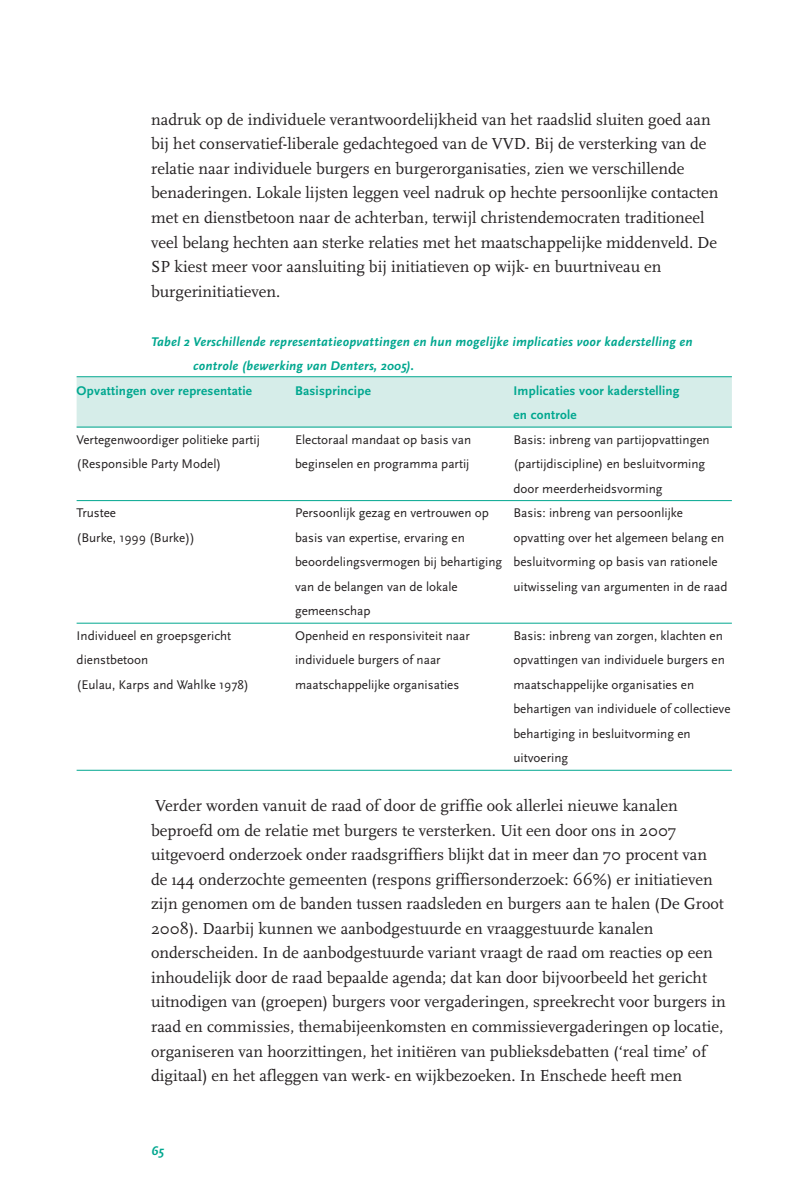
<style>
.page{position:relative;width:799px;height:1196px;background:#fff}
.page>*{position:absolute;margin:0;border:0;box-sizing:border-box;transform-origin:0 0}
.t1{font:16.62px/24.5px "Scala";color:#231f20}
.t2{font:13.12px/24.5px "Scala Sans";color:#231f20}
.t3{font:italic 700 13.12px/24.5px "Scala Sans";letter-spacing:.015em;color:#00a78f}
.t4{font:700 13.12px/24.5px "Scala Sans";letter-spacing:.015em;color:#00a78f}
</style>
<div class="page">
<div style="left:77px;top:377px;width:654px;height:51px;background:#d6ede9"></div>
<hr style="left:77px;top:376px;width:654px;height:1px;background:#00a78f">
<hr style="left:77px;top:426px;width:654px;height:1px;background:#00a78f">
<hr style="left:77px;top:500px;width:654px;height:1px;background:#00a78f">
<hr style="left:77px;top:622px;width:654px;height:1px;background:#00a78f">
<hr style="left:77px;top:769px;width:654px;height:1px;background:#00a78f">
<p class="t1" style="left:151px;top:108px;width:569px">nadruk op de individuele verantwoordelijkheid van het raadslid sluiten goed aan bij het conservatief-liberale gedachtegoed van de VVD. Bij de versterking van de relatie naar individuele burgers en burgerorganisaties, zien we verschillende benaderingen. Lokale lijsten leggen veel nadruk op hechte persoonlijke contacten met en dienstbetoon naar de achterban, terwijl christendemocraten traditioneel veel belang hechten aan sterke relaties met het maatschappelijke middenveld. De SP kiest meer voor aansluiting bij initiatieven op wijk- en buurtniveau en burgerinitiatieven.</p>
<p class="t3" style="left:193px;top:330px;width:501px;text-indent:-42px">Tabel 2 Verschillende representatieopvattingen en hun mogelijke implicaties voor kaderstelling en controle (bewerking van Denters, 2005).</p>
<p class="t4" style="left:77px;top:378px;width:177px">Opvattingen over representatie</p>
<p class="t4" style="left:295px;top:378px;width:77px">Basisprincipe</p>
<p class="t4" style="left:513px;top:378px;width:168px">Implicaties voor kaderstelling en controle</p>
<p class="t2" style="left:77px;top:428px;width:185px">Vertegenwoordiger politieke partij</p>
<p class="t2" style="left:295px;top:428px;width:178px">Electoraal mandaat op basis van</p>
<p class="t2" style="left:513px;top:428px;width:198px">Basis: inbreng van partijopvattingen</p>
<p class="t2" style="left:77px;top:452px;width:146px">(Responsible Party Model)</p>
<p class="t2" style="left:295px;top:452px;width:176px">beginselen en programma partij</p>
<p class="t2" style="left:513px;top:452px;width:193px">(partijdiscipline) en besluitvorming door meerderheidsvorming</p>
<p class="t2" style="left:77px;top:501px;width:41px">Trustee</p>
<p class="t2" style="left:295px;top:501px;width:195px">Persoonlijk gezag en vertrouwen op</p>
<p class="t2" style="left:513px;top:501px;width:171px">Basis: inbreng van persoonlijke</p>
<p class="t2" style="left:77px;top:526px;width:120px">(Burke, 1999 (Burke))</p>
<p class="t2" style="left:295px;top:526px;width:171px">basis van expertise, ervaring en</p>
<p class="t2" style="left:295px;top:526px;width:431px;text-indent:218px">opvatting over het algemeen belang en beoordelingsvermogen bij behartiging besluitvorming op basis van rationele van de belangen van de lokale</p>
<p class="t2" style="left:513px;top:575px;width:215px">uitwisseling van argumenten in de raad</p>
<p class="t2" style="left:295px;top:599px;width:77px">gemeenschap</p>
<p class="t2" style="left:77px;top:624px;width:156px">Individueel en groepsgericht</p>
<p class="t2" style="left:295px;top:624px;width:176px">Openheid en responsiviteit naar</p>
<p class="t2" style="left:513px;top:624px;width:211px">Basis: inbreng van zorgen, klachten en</p>
<p class="t2" style="left:77px;top:648px;width:73px">dienstbetoon</p>
<p class="t2" style="left:295px;top:648px;width:147px">individuele burgers of naar</p>
<p class="t2" style="left:513px;top:648px;width:213px">opvattingen van individuele burgers en</p>
<p class="t2" style="left:77px;top:673px;width:174px">(Eulau, Karps and Wahlke 1978)</p>
<p class="t2" style="left:295px;top:673px;width:166px">maatschappelijke organisaties</p>
<p class="t2" style="left:513px;top:673px;width:219px">maatschappelijke organisaties en behartigen van individuele of collectieve behartiging in besluitvorming en uitvoering</p>
<p class="t1" style="left:151px;top:794px;width:576px">Verder worden vanuit de raad of door de griffie ook allerlei nieuwe kanalen beproefd om de relatie met burgers te versterken. Uit een door ons in 2007 uitgevoerd onderzoek onder raadsgriffiers blijkt dat in meer dan 70 procent van de 144 onderzochte gemeenten (respons griffiersonderzoek: 66%) er initiatieven zijn genomen om de banden tussen raadsleden en burgers aan te halen (De Groot 2008). Daarbij kunnen we aanbodgestuurde en vraaggestuurde kanalen onderscheiden. In de aanbodgestuurde variant vraagt de raad om reacties op een inhoudelijk door de raad bepaalde agenda; dat kan door bijvoorbeeld het gericht uitnodigen van (groepen) burgers voor vergaderingen, spreekrecht voor burgers in raad en commissies, themabijeenkomsten en commissievergaderingen op locatie, organiseren van hoorzittingen, het initiëren van publieksdebatten (‘real time’ of digitaal) en het afleggen van werk- en wijkbezoeken. In Enschede heeft men</p>
<p class="t3" style="left:151px;top:1138px;width:14px">65</p>
</div>
